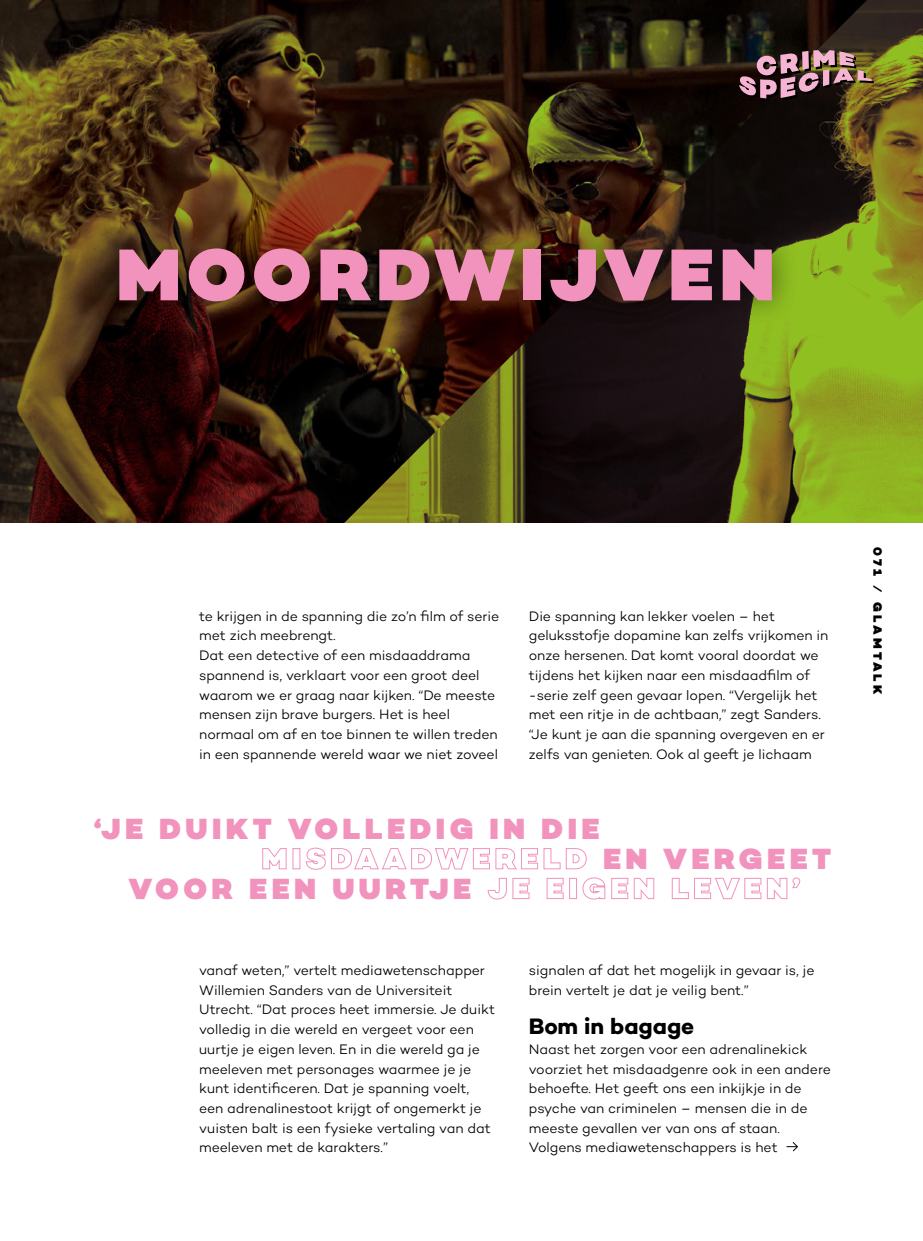
<style>
.page{position:relative;width:923px;height:1241px;background:#fff}
.page>*{position:absolute;margin:0;border:0;box-sizing:border-box;transform-origin:0 0}
.t1{font:900 74.55px "Campton";letter-spacing:.08em;color:#f193bd}
.t2{font:900 29.75px "Campton";letter-spacing:.15em;color:#f193bd}
.t3{font:700 22.75px "Campton";letter-spacing:-.005em;color:#000}
.t4{font:300 14px/19.6px "Campton";letter-spacing:-.005em;color:#000}
.t5{font:900 12.25px "Campton";letter-spacing:.26em;color:#000}
</style>
<div class="page">
<svg style="left:0;top:0;width:923px;height:523px;background:#3e3311"></svg>
<svg style="left:786px;top:1142px;width:12px;height:10px"></svg>
<svg style="left:262px;top:848px;width:24px;height:21px"></svg>
<div style="left:293px;top:848px;width:7px;height:20px;border:1px solid #f193bd"></div>
<svg style="left:306px;top:847px;width:254px;height:22px"></svg>
<svg style="left:566px;top:848px;width:20px;height:21px"></svg>
<svg style="left:488px;top:877px;width:41px;height:22px"></svg>
<svg style="left:546px;top:877px;width:17px;height:21px"></svg>
<div style="left:569px;top:878px;width:8px;height:20px;border:1px solid #f193bd"></div>
<svg style="left:582px;top:877px;width:23px;height:22px"></svg>
<svg style="left:611px;top:877px;width:17px;height:21px"></svg>
<svg style="left:634px;top:877px;width:20px;height:21px"></svg>
<svg style="left:672px;top:877px;width:89px;height:22px"></svg>
<svg style="left:767px;top:877px;width:33px;height:21px"></svg>
<div style="left:91px;top:222px;width:708px;height:106px;background:#000;opacity:.5"></div>
<svg style="left:739px;top:50px;width:135px;height:50px;background:#745953"></svg>
<h1 class="t1" style="left:116px;top:227px;width:660px">MOORDWIJVEN</h1>
<p class="t4" style="left:199px;top:606px;width:301px">te krijgen in de spanning die zo’n film of serie met zich meebrengt.<br>Dat een detective of een misdaaddrama spannend is, verklaart voor een groot deel waarom we er graag naar kijken. “De meeste mensen zijn brave burgers. Het is heel normaal om af en toe binnen te willen treden in een spannende wereld waar we niet zoveel</p>
<p class="t4" style="left:529px;top:606px;width:301px">Die spanning kan lekker voelen – het geluksstofje dopamine kan zelfs vrijkomen in onze hersenen. Dat komt vooral doordat we tijdens het kijken naar een misdaadfilm of -serie zelf geen gevaar lopen. “Vergelijk het met een ritje in de achtbaan,” zegt Sanders. “Je kunt je aan die spanning overgeven en er zelfs van genieten. Ook al geeft je lichaam</p>
<h2 class="t2" style="left:94px;top:809px;width:507px">‘JE DUIKT VOLLEDIG IN DIE</h2>
<h2 class="t2" style="left:129px;top:869px;width:344px">VOOR EEN UURTJE</h2>
<p class="t4" style="left:199px;top:960px;width:297px">vanaf weten,” vertelt mediawetenschapper Willemien Sanders van de Universiteit Utrecht. “Dat proces heet immersie. Je duikt volledig in die wereld en vergeet voor een uurtje je eigen leven. En in die wereld ga je meeleven met personages waarmee je je kunt identificeren. Dat je spanning voelt, een adrenalinestoot krijgt of ongemerkt je vuisten balt is een fysieke vertaling van dat meeleven met de karakters.”</p>
<h2 class="t2" style="left:603px;top:839px;width:230px">EN VERGEET</h2>
<p class="t4" style="left:529px;top:960px;width:287px">signalen af dat het mogelijk in gevaar is, je brein vertelt je dat je veilig bent.”</p>
<h3 class="t3" style="left:529px;top:1011px;width:167px">Bom in bagage</h3>
<p class="t4" style="left:529px;top:1038px;width:304px">Naast het zorgen voor een adrenalinekick voorziet het misdaadgenre ook in een andere behoefte. Het geeft ons een inkijkje in de psyche van criminelen – mensen die in de meeste gevallen ver van ons af staan.<br>Volgens mediawetenschappers is het</p>
<p class="t5" style="left:885px;top:546px;width:149px;rotate:90deg">071 ⁄ GLAMTALK</p>
</div>
